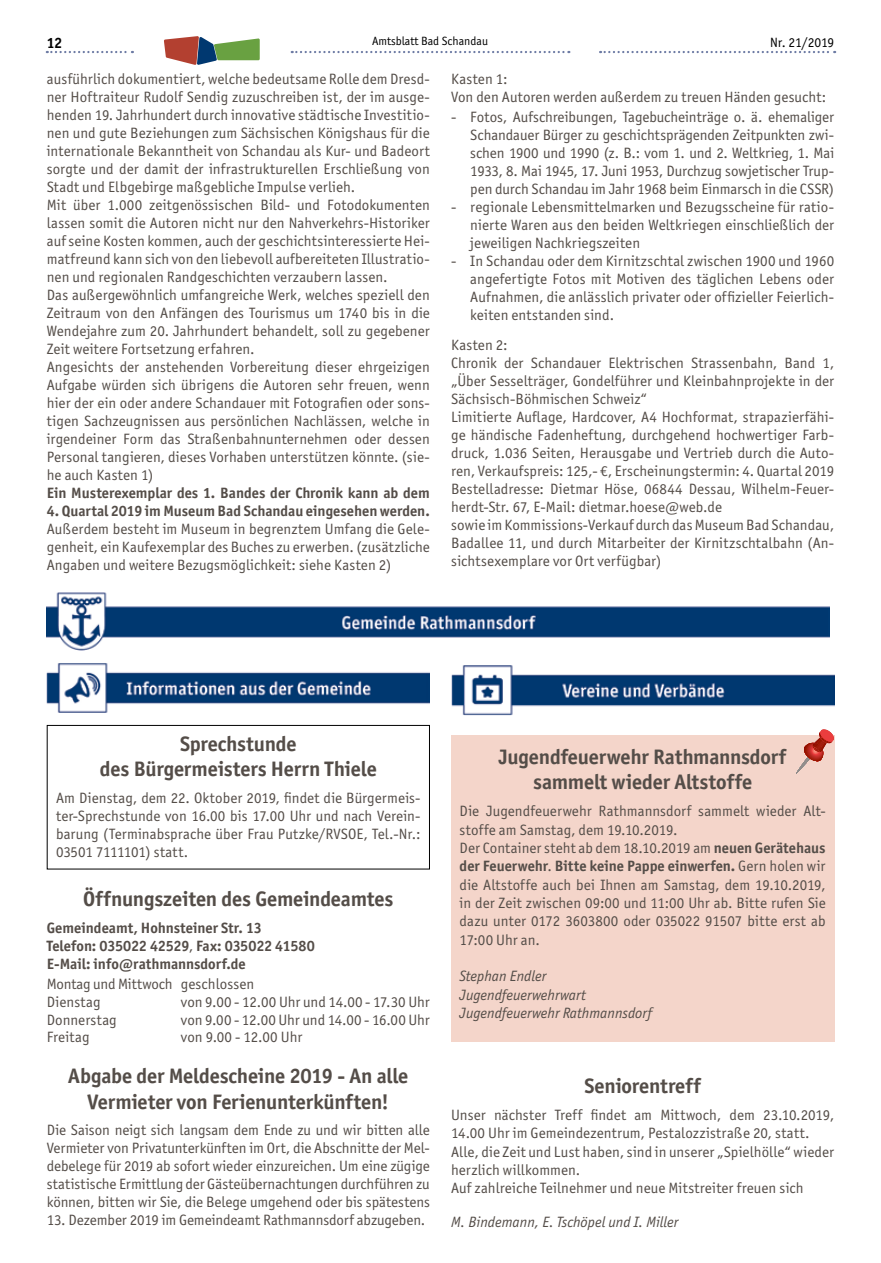
<style>
.page{position:relative;width:881px;height:1263px;background:#fff}
.page>*{position:absolute;margin:0;border:0;box-sizing:border-box;transform-origin:0 0}
.t1{font:700 21px/25.2px "Officina San ITC";letter-spacing:-.01em;color:#544d48;text-align:center}
.t2{font:15px/18px "Officina San ITC";letter-spacing:.005em;color:#544d48}
.t3{font:700 15px/18px "Officina San ITC";letter-spacing:-.005em;color:#544d48}
.t4{font:italic 15px/18.3px "Officina San ITC";color:#544d48}
.t5{font:700 15px "Officina San ITC";color:#000}
.t6{font:13.5px "Officina San ITC";letter-spacing:-.015em;color:#000}
.t7{font:12px "Officina San ITC";color:#000}
.s1{font-weight:400}
.s2{font-weight:700}
</style>
<div class="page">
<svg style="left:291px;top:51px;width:278px;height:2px"></svg>
<svg style="left:47px;top:51px;width:86px;height:2px"></svg>
<svg style="left:600px;top:51px;width:234px;height:2px"></svg>
<svg style="left:164px;top:36px;width:95px;height:29px"></svg>
<div style="left:451px;top:736px;width:382px;height:306px;background:#f4d5ca"></div>
<img style="left:451px;top:665px;width:382px;height:51px">
<img style="left:47px;top:663px;width:382px;height:50px">
<img style="left:47px;top:592px;width:782px;height:58px">
<div style="left:47px;top:725px;width:382px;height:144px;border:1px solid #000"></div>
<svg style="left:795px;top:729px;width:38px;height:45px"></svg>
<p class="t5" style="left:47px;top:34px;width:17px">12</p>
<p class="t7" style="left:372px;top:34px;width:117px">Amtsblatt Bad Schandau</p>
<p class="t6" style="left:769px;top:34px;width:65px">Nr. 21/2019</p>
<p class="t2" style="left:47px;top:70px;width:384px">ausführlich dokumentiert, welche bedeutsame Rolle dem Dresd&shy;ner Hoftraiteur Rudolf Sendig zuzuschreiben ist, der im ausge&shy;henden 19. Jahrhundert durch innovative städtische Investitio&shy;nen und gute Beziehungen zum Sächsischen Königshaus für die internationale Bekanntheit von Schandau als Kur- und Badeort sorgte und der damit der infrastrukturellen Erschließung von Stadt und Elbgebirge maßgebliche Impulse verlieh.<br>Mit über 1.000 zeitgenössischen Bild- und Fotodokumenten lassen somit die Autoren nicht nur den Nahverkehrs-Historiker auf seine Kosten kommen, auch der geschichtsinteressierte Hei&shy;matfreund kann sich von den liebevoll aufbereiteten Illustratio&shy;nen und regionalen Randgeschichten verzaubern lassen.<br>Das außergewöhnlich umfangreiche Werk, welches speziell den Zeitraum von den Anfängen des Tourismus um 1740 bis in die Wendejahre zum 20. Jahrhundert behandelt, soll zu gegebener Zeit weitere Fortsetzung erfahren.<br>Angesichts der anstehenden Vorbereitung dieser ehrgeizigen Aufgabe würden sich übrigens die Autoren sehr freuen, wenn hier der ein oder andere Schandauer mit Fotografien oder sons&shy;tigen Sachzeugnissen aus persönlichen Nachlässen, welche in irgendeiner Form das Straßenbahnunternehmen oder dessen Personal tangieren, dieses Vorhaben unterstützen könnte. (sie&shy;he auch Kasten 1)</p>
<p class="t3" style="left:47px;top:484px;width:384px">Ein Musterexemplar des 1. Bandes der Chronik kann ab dem</p>
<p class="t3" style="left:47px;top:502px;width:384px">4. Quartal 2019 im Museum Bad Schandau eingesehen werden.</p>
<p class="t2" style="left:47px;top:520px;width:384px;text-align:justify">Außerdem besteht im Museum in begrenztem Umfang die Gele&shy;genheit, ein Kaufexemplar des Buches zu erwerben. (zusätzliche Angaben und weitere Bezugsmöglichkeit: siehe Kasten 2)</p>
<p class="t2" style="left:451px;top:70px;width:376px">Kasten 1:<br>Von den Autoren werden außerdem zu treuen Händen gesucht:</p>
<p class="t2" style="left:470px;top:108px;width:365px;text-align:justify;text-indent:-19px">- Fotos, Aufschreibungen, Tagebucheinträge o. ä. ehemaliger Schandauer Bürger zu geschichtsprägenden Zeitpunkten zwi&shy;schen 1900 und 1990 (z. B.: vom 1. und 2. Weltkrieg, 1. Mai 1933, 8. Mai 1945, 17. Juni 1953, Durchzug sowjetischer Trup&shy;pen durch Schandau im Jahr 1968 beim Einmarsch in die CSSR)</p>
<p class="t2" style="left:470px;top:198px;width:365px;text-align:justify;text-indent:-19px">- regionale Lebensmittelmarken und Bezugsscheine für ratio&shy;nierte Waren aus den beiden Weltkriegen einschließlich der jeweiligen Nachkriegszeiten</p>
<p class="t2" style="left:470px;top:251px;width:365px;text-align:justify;text-indent:-19px">- In Schandau oder dem Kirnitzschtal zwischen 1900 und 1960 angefertigte Fotos mit Motiven des täglichen Lebens oder Aufnahmen, die anlässlich privater oder offizieller Feierlich&shy;keiten entstanden sind.</p>
<p class="t2" style="left:451px;top:336px;width:384px">Kasten 2:<br>Chronik der Schandauer Elektrischen Strassenbahn, Band 1, „Über Sesselträger, Gondelführer und Kleinbahnprojekte in der Sächsisch-Böhmischen Schweiz“<br>Limitierte Auflage, Hardcover, A4 Hochformat, strapazierfähi&shy;ge händische Fadenheftung, durchgehend hochwertiger Farb&shy;druck, 1.036 Seiten, Herausgabe und Vertrieb durch die Auto&shy;ren, Verkaufspreis: 125,- €, Erscheinungstermin: 4. Quartal 2019<br>Bestelladresse: Dietmar Höse, 06844 Dessau, Wilhelm-Feuer&shy;herdt-Str. 67, E-Mail: dietmar.hoese@web.de<br>sowie im Kommissions-Verkauf durch das Museum Bad Schandau, Badallee 11, und durch Mitarbeiter der Kirnitzschtalbahn (An&shy;sichtsexemplare vor Ort verfügbar)</p>
<h1 class="t1" style="left:100px;top:731px;width:278px">Sprechstunde<br>des Bürgermeisters Herrn Thiele</h1>
<p class="t2" style="left:56px;top:788px;width:366px;text-align:justify">Am Dienstag, dem 22. Oktober 2019, findet die Bürgermeis&shy;ter-Sprechstunde von 16.00 bis 17.00 Uhr und nach Verein&shy;barung (Terminabsprache über Frau Putzke/RVSOE, Tel.-Nr.:<br>03501 7111101) statt.</p>
<h1 class="t1" style="left:83px;top:886px;width:312px">Öffnungszeiten des Gemeindeamtes</h1>
<p class="t3" style="left:47px;top:918px;width:269px">Gemeindeamt, Hohnsteiner Str. 13<br>Telefon: 035022 42529<span class="s1">,</span> Fax: 035022 41580<br>E-Mail: info@rathmannsdorf.de</p>
<p class="t2" style="left:47px;top:975px;width:209px;line-height:17.5px">Montag und Mittwoch geschlossen<br>Dienstag</p>
<p class="t2" style="left:181px;top:993px;width:250px">von 9.00 - 12.00 Uhr und 14.00 - 17.30 Uhr</p>
<p class="t2" style="left:47px;top:1010px;width:71px">Donnerstag</p>
<p class="t2" style="left:181px;top:1010px;width:250px">von 9.00 - 12.00 Uhr und 14.00 - 16.00 Uhr</p>
<p class="t2" style="left:47px;top:1028px;width:44px">Freitag</p>
<p class="t2" style="left:181px;top:1028px;width:123px">von 9.00 - 12.00 Uhr</p>
<h1 class="t1" style="left:68px;top:1063px;width:341px">Abgabe der Meldescheine 2019 - An alle<br>Vermieter von Ferienunterkünften!</h1>
<p class="t2" style="left:47px;top:1121px;width:384px;text-align:justify">Die Saison neigt sich langsam dem Ende zu und wir bitten alle Vermieter von Privatunterkünften im Ort, die Abschnitte der Mel&shy;debelege für 2019 ab sofort wieder einzureichen. Um eine zügige statistische Ermittlung der Gästeübernachtungen durchführen zu können, bitten wir Sie, die Belege umgehend oder bis spätestens</p>
<p class="t2" style="left:47px;top:1211px;width:380px">13. Dezember 2019 im Gemeindeamt Rathmannsdorf abzugeben.</p>
<h1 class="t1" style="left:498px;top:744px;width:289px">Jugendfeuerwehr Rathmannsdorf sammelt wieder Altstoffe</h1>
<p class="t2" style="left:459px;top:802px;width:367px">Die Jugendfeuerwehr Rathmannsdorf sammelt wieder Alt&shy;stoffe am Samstag, dem 19.10.2019.<br>Der Container steht ab dem 18.10.2019 am <span class="s2">neuen Gerätehaus der Feuerwehr</span>. <span class="s2">Bitte keine Pappe einwerfen.</span> Gern holen wir die Altstoffe auch bei Ihnen am Samstag, dem 19.10.2019, in der Zeit zwischen 09:00 und 11:00 Uhr ab. Bitte rufen Sie dazu unter 0172 3603800 oder 035022 91507 bitte erst ab 17:00 Uhr an.</p>
<p class="t4" style="left:459px;top:967px;width:194px">Stephan Endler<br>Jugendfeuerwehrwart<br>Jugendfeuerwehr Rathmannsdorf</p>
<h1 class="t1" style="left:584px;top:1073px;width:118px">Seniorentreff</h1>
<p class="t2" style="left:451px;top:1106px;width:384px">Unser nächster Treff findet am Mittwoch, dem 23.10.2019, 14.00 Uhr im Gemeindezentrum, Pestalozzistraße 20, statt.<br>Alle, die Zeit und Lust haben, sind in unserer „Spielhölle“ wieder herzlich willkommen.<br>Auf zahlreiche Teilnehmer und neue Mitstreiter freuen sich</p>
<p class="t4" style="left:451px;top:1213px;width:228px">M. Bindemann, E. Tschöpel und I. Miller</p>
</div>
